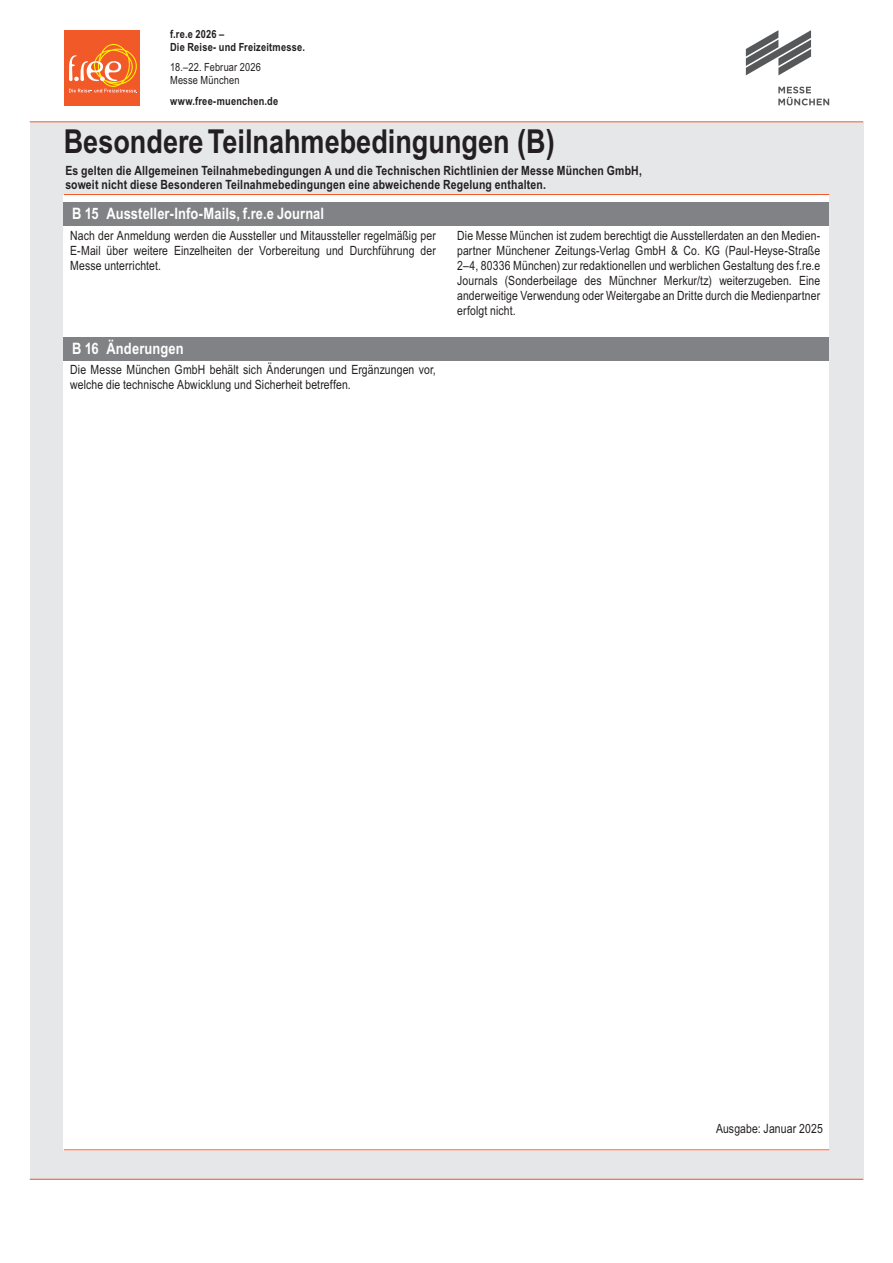
<style>
.page{position:relative;width:893px;height:1263px;background:#fff}
.page>*{position:absolute;margin:0;border:0;box-sizing:border-box;transform-origin:0 0}
.t1{font:700 33px "Arial Narrow";color:#231f20}
.t2{font:700 15.75px "Arial Narrow";letter-spacing:.005em;color:#fff}
.t3{font:12.75px/14.9px "Arial Narrow";letter-spacing:.01em;color:#231f20;text-align:justify}
.t4{font:700 12.75px/14.2px "Arial Narrow";letter-spacing:.015em;color:#231f20}
.t5{font:700 11.25px/12.8px "Arial Narrow";letter-spacing:.02em;color:#231f20}
.t6{font:11.25px/12.8px "Arial Narrow";letter-spacing:.015em;color:#231f20}
.s1{font-size:12.9px}
</style>
<div class="page">
<div style="left:30px;top:122px;width:833px;height:1057px;background:#e6e7e9"></div>
<hr style="left:30px;top:1179px;width:833px;height:1px;background:#f15929">
<div style="left:64px;top:194px;width:765px;height:956px;background:#fff"></div>
<hr style="left:30px;top:121px;width:833px;height:1px;background:#f15929">
<hr style="left:64px;top:1149px;width:765px;height:1px;background:#f15929">
<hr style="left:64px;top:194px;width:765px;height:1px;background:#f15929">
<svg style="left:746px;top:30px;width:65px;height:45px"></svg>
<svg style="left:778px;top:87px;width:51px;height:18px"></svg>
<div style="left:64px;top:202px;width:765px;height:23px;background:#808285"></div>
<div style="left:64px;top:337px;width:765px;height:23px;background:#808285"></div>
<div style="left:64px;top:30px;width:75px;height:75px;background:#f15929"></div>
<svg style="left:69px;top:44px;width:68px;height:49px"></svg>
<p class="t5" style="left:170px;top:27px;width:136px">f.re.e 2026 –<br>Die Reise- und Freizeitmesse.</p>
<p class="t6" style="left:170px;top:61px;width:92px">18.–22. Februar 2026<br>Messe München</p>
<p class="t5" style="left:170px;top:94px;width:110px">www.free-muenchen.de</p>
<h1 class="t1" style="left:64px;top:116px;width:492px">Besondere Teilnahmebedingungen (B)</h1>
<p class="t4" style="left:65px;top:162px;width:578px">Es gelten die Allgemeinen Teilnahmebedingungen A und die Technischen Richtlinien der Messe München GmbH, soweit nicht diese Besonderen Teilnahmebedingungen eine abweichende Regelung enthalten.</p>
<p class="t2" style="left:72px;top:202px;width:253px">B 15 Aussteller-Info-Mails, f.re.e Journal</p>
<p class="t3" style="left:70px;top:228px;width:367px">Nach der Anmeldung werden die Aussteller und Mitaussteller regelmäßig per E-Mail über weitere Einzelheiten der Vorbereitung und Durchführung der Messe unterrichtet.</p>
<p class="t2" style="left:72px;top:337px;width:113px">B 16 Änderungen</p>
<p class="t3" style="left:70px;top:362px;width:367px">Die Messe München GmbH behält sich Änderungen und Ergänzungen vor, welche die technische Abwicklung und Sicherheit betreffen.</p>
<p class="t3" style="left:457px;top:228px;width:365px">Die Messe München ist zudem berechtigt die Ausstellerdaten an den Medien&shy;partner Münchener Zeitungs-Verlag GmbH &amp; Co. KG (Paul-Heyse-Straße 2–4, 80336 München) zur redaktionellen und werblichen Gestaltung des f.re.e Journals (Sonderbeilage des Münchner Merkur/tz) weiterzugeben. Eine anderweitige Verwendung oder Weitergabe an Dritte durch die Medienpartner erfolgt nicht.</p>
<p class="t3" style="left:716px;top:1121px;width:108px">Ausgabe: <span class="s1">Januar</span> 2025</p>
</div>
